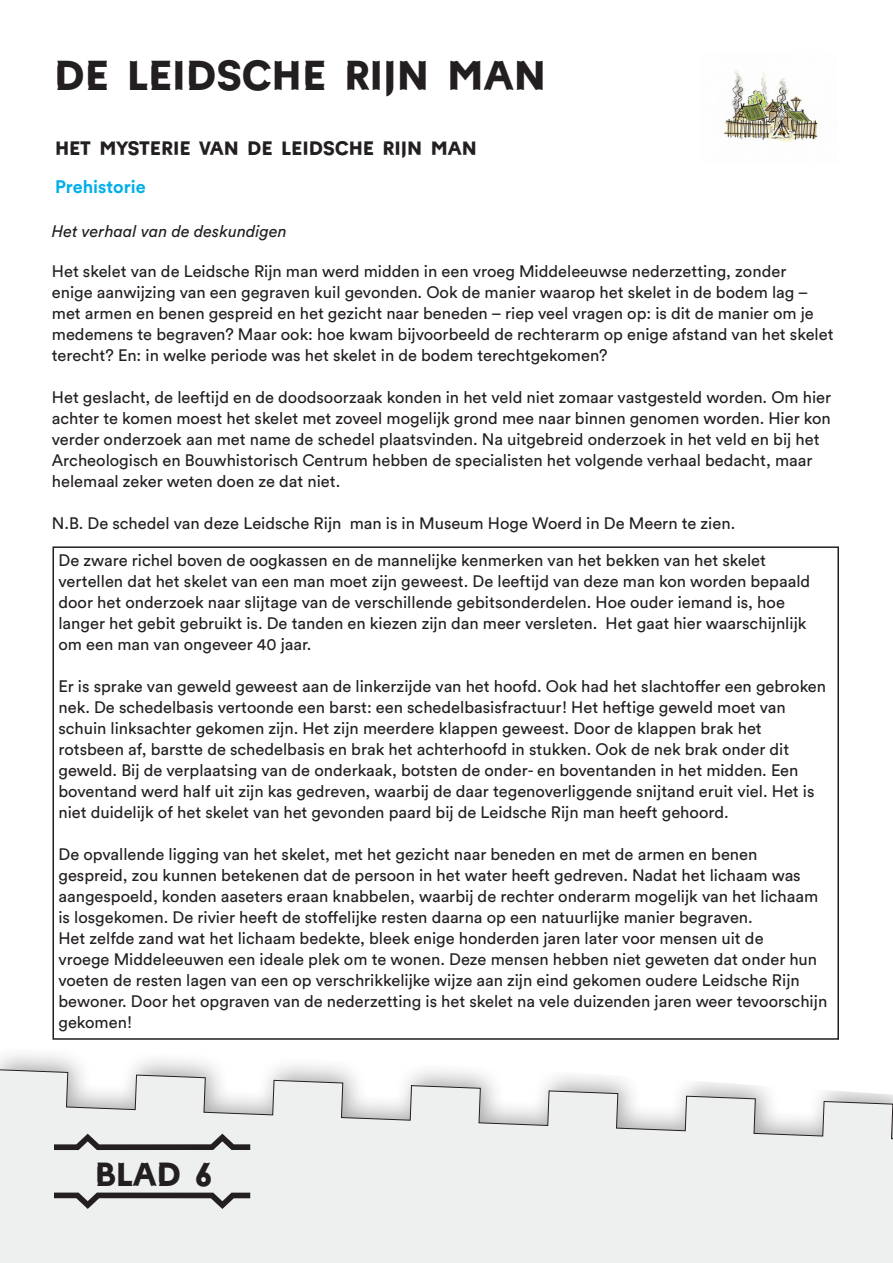
<style>
.page{position:relative;width:893px;height:1263px;background:#fff}
.page>*{position:absolute;margin:0;border:0;box-sizing:border-box;transform-origin:0 0}
.t1{font:45px "Castellum";color:#231f20}
.t2{font:36px "Castellum";color:#231f20}
.t3{font:21px "Castellum";color:#231f20}
.t4{font:700 18px "Circular Std";color:#00afea}
.t5{font:16.5px/21px "Circular Std";color:#231f20}
.t6{font:italic 16.5px "Circular Std";color:#231f20}
</style>
<div class="page">
<div style="left:0;top:1032px;width:893px;height:231px;background:#231f20;opacity:.4"></div>
<svg style="left:0;top:1042px;width:893px;height:221px"></svg>
<svg style="left:54px;top:1192px;width:196px;height:17px;background:#a5a4a4"></svg>
<svg style="left:54px;top:1133px;width:196px;height:17px;background:#a5a5a4"></svg>
<img style="left:724px;top:70px;width:94px;height:72px">
<p class="t1" style="left:54px;top:54px;width:494px">DE LEIDSCHE RIJN MAN</p>
<p class="t3" style="left:55px;top:138px;width:423px">HET MYSTERIE VAN DE LEIDSCHE RIJN MAN</p>
<p class="t4" style="left:55px;top:175px;width:92px">Prehistorie</p>
<p class="t6" style="left:52px;top:221px;width:237px">Het verhaal van de deskundigen</p>
<p class="t5" style="left:52px;top:261px;width:783px">Het skelet van de Leidsche Rijn man werd midden in een vroeg Middeleeuwse nederzetting, zonder<br>enige aanwijzing van een gegraven kuil gevonden. Ook de manier waarop het skelet in de bodem lag – met armen en benen gespreid en het gezicht naar beneden – riep veel vragen op: is dit de manier om je medemens te begraven? Maar ook: hoe kwam bijvoorbeeld de rechterarm op enige afstand van het skelet terecht? En: in welke periode was het skelet in de bodem terechtgekomen?</p>
<p class="t5" style="left:52px;top:387px;width:781px">Het geslacht, de leeftijd en de doodsoorzaak konden in het veld niet zomaar vastgesteld worden. Om hier achter te komen moest het skelet met zoveel mogelijk grond mee naar binnen genomen worden. Hier kon verder onderzoek aan met name de schedel plaatsvinden. Na uitgebreid onderzoek in het veld en bij het Archeologisch en Bouwhistorisch Centrum hebben de specialisten het volgende verhaal bedacht, maar helemaal zeker weten doen ze dat niet.</p>
<p class="t5" style="left:52px;top:513px;width:685px">N.B. De schedel van deze Leidsche Rijn man is in Museum Hoge Woerd in De Meern te zien.</p>
<p class="t5" style="left:58px;top:550px;width:753px">De zware richel boven de oogkassen en de mannelijke kenmerken van het bekken van het skelet vertellen dat het skelet van een man moet zijn geweest. De leeftijd van deze man kon worden bepaald door het onderzoek naar slijtage van de verschillende gebitsonderdelen. Hoe ouder iemand is, hoe langer het gebit gebruikt is. De tanden en kiezen zijn dan meer versleten. Het gaat hier waarschijnlijk om een man van ongeveer 40 jaar.</p>
<p class="t5" style="left:58px;top:676px;width:769px">Er is sprake van geweld geweest aan de linkerzijde van het hoofd. Ook had het slachtoffer een gebroken nek. De schedelbasis vertoonde een barst: een schedelbasisfractuur! Het heftige geweld moet van schuin linksachter gekomen zijn. Het zijn meerdere klappen geweest. Door de klappen brak het rotsbeen af, barstte de schedelbasis en brak het achterhoofd in stukken. Ook de nek brak onder dit geweld. Bij de verplaatsing van de onderkaak, botsten de onder- en boventanden in het midden. Een boventand werd half uit zijn kas gedreven, waarbij de daar tegenoverliggende snijtand eruit viel. Het is niet duidelijk of het skelet van het gevonden paard bij de Leidsche Rijn man heeft gehoord.</p>
<p class="t5" style="left:58px;top:844px;width:761px">De opvallende ligging van het skelet, met het gezicht naar beneden en met de armen en benen gespreid, zou kunnen betekenen dat de persoon in het water heeft gedreven. Nadat het lichaam was aangespoeld, konden aaseters eraan knabbelen, waarbij de rechter onderarm mogelijk van het lichaam is losgekomen. De rivier heeft de stoffelijke resten daarna op een natuurlijke manier begraven.</p>
<p class="t5" style="left:58px;top:928px;width:770px">Het zelfde zand wat het lichaam bedekte, bleek enige honderden jaren later voor mensen uit de<br>vroege Middeleeuwen een ideale plek om te wonen. Deze mensen hebben niet geweten dat onder hun voeten de resten lagen van een op verschrikkelijke wijze aan zijn eind gekomen oudere Leidsche Rijn bewoner. Door het opgraven van de nederzetting is het skelet na vele duizenden jaren weer tevoorschijn gekomen!</p>
<p class="t2" style="left:95px;top:1157px;width:118px">BLAD 6</p>
</div>
